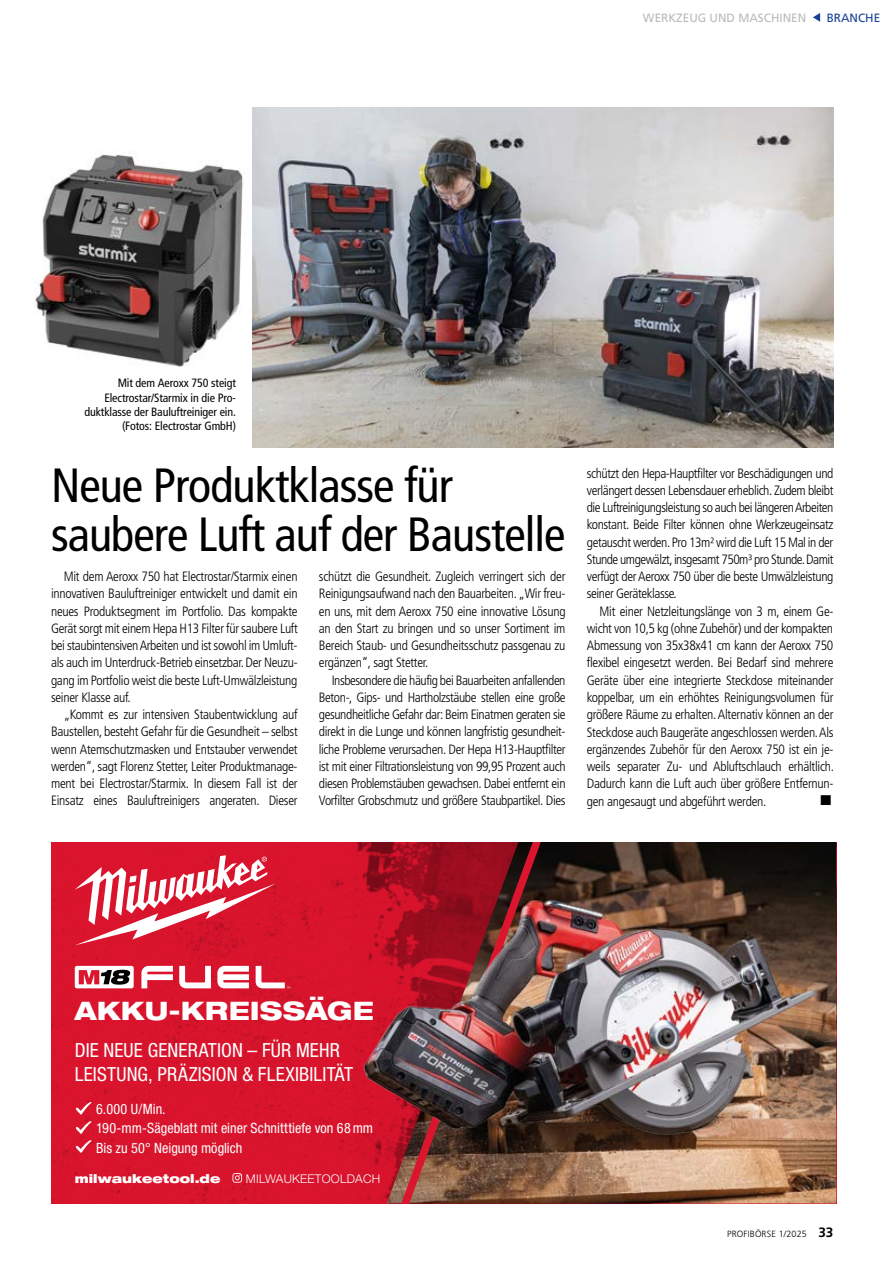
<style>
.page{position:relative;width:893px;height:1263px;background:#fff}
.page>*{position:absolute;margin:0;border:0;box-sizing:border-box;transform-origin:0 0}
.t1{font:condensed 48px/49.5px "Frutigercondensed 57";letter-spacing:-.02em;color:#000}
.t2{font:800 expanded 25.5px "Helvetica Neue LT Pro";letter-spacing:.01em;color:#fff}
.t3{font:condensed 19.5px/24px "Helvetica Neue LT Pro";letter-spacing:.01em;color:#fff}
.t4{font:condensed 14.25px/19.5px "Helvetica Neue LT Pro";color:#fff}
.t5{font:14.25px "Zapf Dingbats ITC";color:#000}
.t6{font:13.5px/17.2px "Frutigercondensed 47 Light Cond";letter-spacing:-.02em;color:#000;text-align:justify}
.t7{font:condensed 12px/14.2px "Frutigercondensed 57";letter-spacing:-.01em;color:#000;text-align:right}
.t8{font:12px "Frutiger";color:#bababa}
.t9{font:300 12px "Helvetica Neue LT Pro";letter-spacing:.02em;color:#fff}
.t10{font:900 expanded 12px "Helvetica Neue LT Pro";color:#fff}
.t11{font:12px "Frutiger";color:#164194}
.t12{font:300 9px "Frutiger";letter-spacing:.015em;color:#000}
.s1{font-weight:700;font-size:13.5px}
</style>
<div class="page">
<svg style="left:813px;top:13px;width:7px;height:9px"></svg>
<div style="left:51px;top:842px;width:220px;height:361px;background:#da142d"></div>
<svg style="left:141px;top:966px;width:32px;height:22px"></svg>
<svg style="left:179px;top:966px;width:32px;height:22px"></svg>
<svg style="left:217px;top:966px;width:32px;height:22px"></svg>
<svg style="left:256px;top:966px;width:15px;height:22px"></svg>
<div style="left:75px;top:966px;width:59px;height:22px;background:#fff;border-radius:2px"></div>
<svg style="left:79px;top:970px;width:52px;height:15px"></svg>
<svg style="left:75px;top:855px;width:196px;height:90px"></svg>
<svg style="left:232px;top:1173px;width:10px;height:10px"></svg>
<svg style="left:76px;top:1121px;width:15px;height:13px"></svg>
<svg style="left:76px;top:1140px;width:15px;height:13px"></svg>
<img style="left:271px;top:842px;width:565px;height:361px">
<svg style="left:76px;top:1102px;width:15px;height:13px"></svg>
<img style="left:35px;top:142px;width:218px;height:241px">
<img style="left:253px;top:107px;width:580px;height:340px">
<p class="t8" style="left:643px;top:11px;width:165px">WERKZEUG UND MASCHINEN</p>
<p class="t11" style="left:827px;top:11px;width:55px">BRANCHE</p>
<p class="t7" style="left:84px;top:376px;width:153px">Mit dem Aeroxx 750 steigt<br>Electrostar/Starmix in die Pro&shy;duktklasse der Bauluftreiniger ein. (Fotos: Electrostar GmbH)</p>
<h1 class="t1" style="left:51px;top:461px;width:516px">Neue Produktklasse für saubere Luft auf der Baustelle</h1>
<p class="t6" style="left:51px;top:568px;width:248px;text-indent:13px">Mit dem Aeroxx 750 hat Electrostar/Starmix einen innovativen Bauluftreiniger entwickelt und damit ein neues Produktsegment im Portfolio. Das kompakte Gerät sorgt mit einem Hepa H13 Filter für saubere Luft bei staubintensiven Arbeiten und ist sowohl im Umluft&shy;als auch im Unterdruck-Betrieb einsetzbar. Der Neuzu&shy;gang im Portfolio weist die beste Luft-Umwälzleistung seiner Klasse auf.</p>
<p class="t6" style="left:51px;top:706px;width:248px;text-indent:13px">„Kommt es zur intensiven Staubentwicklung auf Baustellen, besteht Gefahr für die Gesundheit – selbst wenn Atemschutzmasken und Entstauber verwendet werden“, sagt Florenz Stetter, Leiter Produktmanage&shy;ment bei Electrostar/Starmix. In diesem Fall ist der Einsatz eines Bauluftreinigers angeraten. Dieser</p>
<p class="t6" style="left:319px;top:568px;width:248px">schützt die Gesundheit. Zugleich verringert sich der Reinigungsaufwand nach den Bauarbeiten. „Wir freu&shy;en uns, mit dem Aeroxx 750 eine innovative Lösung an den Start zu bringen und so unser Sortiment im Bereich Staub- und Gesundheitsschutz passgenau zu ergänzen“, sagt Stetter.</p>
<p class="t6" style="left:319px;top:671px;width:248px;text-indent:13px">Insbesondere die häufig bei Bauarbeiten anfallenden Beton-, Gips- und Hartholzstäube stellen eine große gesundheitliche Gefahr dar: Beim Einatmen geraten sie direkt in die Lunge und können langfristig gesundheit&shy;liche Probleme verursachen. Der Hepa H13-Hauptfilter ist mit einer Filtrationsleistung von 99,95 Prozent auch diesen Problemstäuben gewachsen. Dabei entfernt ein Vorfilter Grobschmutz und größere Staubpartikel. Dies</p>
<p class="t6" style="left:587px;top:465px;width:248px">schützt den Hepa-Hauptfilter vor Beschädigungen und verlängert dessen Lebensdauer erheblich. Zudem bleibt die Luftreinigungsleistung so auch bei längeren Arbeiten konstant. Beide Filter können ohne Werkzeugeinsatz getauscht werden. Pro 13m² wird die Luft 15 Mal in der Stunde umgewälzt, insgesamt 750m³ pro Stunde. Damit verfügt der Aeroxx 750 über die beste Umwälzleistung seiner Geräteklasse.</p>
<p class="t6" style="left:587px;top:603px;width:249px;text-indent:13px">Mit einer Netzleitungslänge von 3 m, einem Ge&shy;wicht von 10,5 kg (ohne Zubehör) und der kompakten Abmessung von 35x38x41 cm kann der Aeroxx 750 flexibel eingesetzt werden. Bei Bedarf sind mehrere Geräte über eine integrierte Steckdose miteinander koppelbar, um ein erhöhtes Reinigungsvolumen für größere Räume zu erhalten. Alternativ können an der Steckdose auch Baugeräte angeschlossen werden. Als ergänzendes Zubehör für den Aeroxx 750 ist ein je&shy;weils separater Zu- und Abluftschlauch erhältlich.<br>Dadurch kann die Luft auch über größere Entfernun&shy;gen angesaugt und abgeführt werden.</p>
<p class="t5" style="left:820px;top:794px;width:12px">■</p>
<h2 class="t2" style="left:75px;top:995px;width:300px">AKKU-KREISSÄGE</h2>
<h3 class="t3" style="left:75px;top:1038px;width:280px">DIE NEUE GENERATION – FÜR MEHR<br>LEISTUNG, PRÄZISION &amp; FLEXIBILITÄT</h3>
<p class="t4" style="left:96px;top:1099px;width:278px">6.000 U/Min.<br>190-mm-Sägeblatt mit einer Schnitttiefe von 68mm<br>Bis zu 50° Neigung möglich</p>
<p class="t10" style="left:75px;top:1170px;width:147px">milwaukeetool.de</p>
<p class="t9" style="left:246px;top:1171px;width:136px">MILWAUKEETOOLDACH</p>
<p class="t12" style="left:727px;top:1229px;width:108px">PROFIBÖRSE 1/2025 <span class="s1">33</span></p>
</div>
